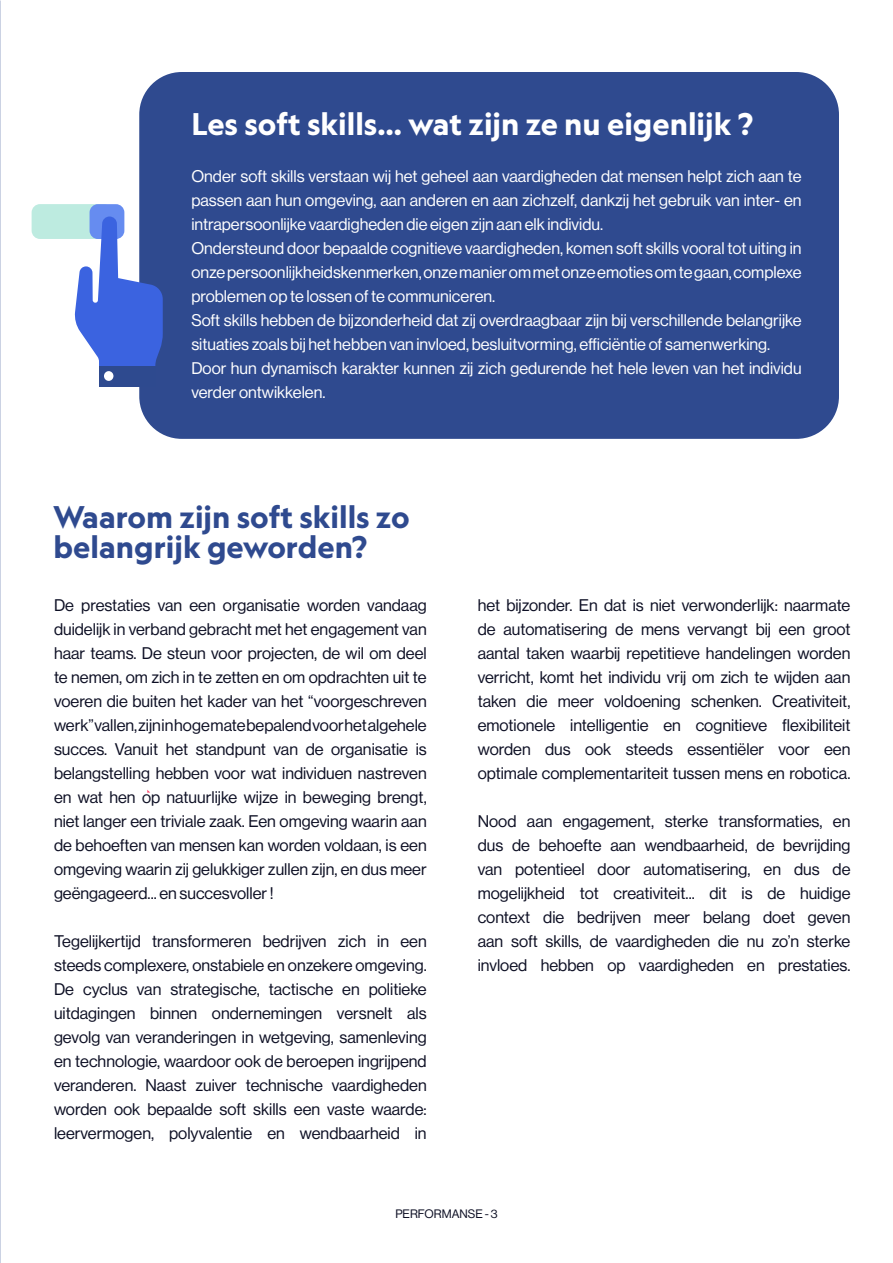
<style>
.page{position:relative;width:893px;height:1263px;background:#fff}
.page>*{position:absolute;margin:0;border:0;box-sizing:border-box;transform-origin:0 0}
.t1{font:700 30px/30px "Geograph";color:#2f4a8f}
.t2{font:700 30px "Geograph";color:#fff}
.Body_text{font:16.5px/24px "N Haas Grotesk DS Pro 55 Rg";color:#0d0f24;text-align:justify}
.t3{font:16.5px/24px "N Haas Grotesk DS Pro 55 Rg";color:#fff;text-align:justify}
.t4{font:12px "N Haas Grotesk DS Pro 55 Rg";color:#0d0f24}
</style>
<div class="page">
<div style="left:139px;top:72px;width:700px;height:367px;background:#2f4a8f;border-radius:43px"></div>
<div style="left:32px;top:204px;width:80px;height:35px;background:#bdebe0;border-radius:8px"></div>
<div style="left:90px;top:204px;width:34px;height:35px;background:#668cf0;border-radius:8px"></div>
<svg style="left:74px;top:216px;width:89px;height:150px"></svg>
<div style="left:99px;top:365px;width:56px;height:21px;background:#2e4a8f"></div>
<div style="left:104px;top:371px;width:9px;height:10px;background:#fff;border-radius:50%"></div>
<p class="t2" style="left:191px;top:104px;width:563px">Les soft skills… wat zijn ze nu eigenlijk ?</p>
<p class="t3" style="left:191px;top:163px;width:612px">Onder soft skills verstaan wij het geheel aan vaardigheden dat mensen helpt zich aan te passen aan hun omgeving, aan anderen en aan zichzelf, dankzij het gebruik van inter- en intrapersoonlijke vaardigheden die eigen zijn aan elk individu.</p>
<p class="t3" style="left:191px;top:235px;width:612px">Ondersteund door bepaalde cognitieve vaardigheden, komen soft skills vooral tot uiting in onze persoonlijkheidskenmerken, onze manier om met onze emoties om te gaan, complexe problemen op te lossen of te communiceren.</p>
<p class="t3" style="left:191px;top:307px;width:612px">Soft skills hebben de bijzonderheid dat zij overdraagbaar zijn bij verschillende belangrijke situaties zoals bij het hebben van invloed, besluitvorming, efficiëntie of samenwerking.</p>
<p class="t3" style="left:191px;top:355px;width:612px">Door hun dynamisch karakter kunnen zij zich gedurende het hele leven van het individu verder ontwikkelen.</p>
<p class="t1" style="left:54px;top:501px;width:358px">Waarom zijn soft skills zo belangrijk geworden?</p>
<p class="Body_text" style="left:54px;top:592px;width:374px">De prestaties van een organisatie worden vandaag duidelijk in verband gebracht met het engagement van haar teams. De steun voor projecten, de wil om deel te nemen, om zich in te zetten en om opdrachten uit te voeren die buiten het kader van het “voorgeschreven werk” vallen, zijn in hoge mate bepalend voor het algehele succes. Vanuit het standpunt van de organisatie is belangstelling hebben voor wat individuen nastreven en wat hen op natuurlijke wijze in beweging brengt, niet langer een triviale zaak. Een omgeving waarin aan de behoeften van mensen kan worden voldaan, is een omgeving waarin zij gelukkiger zullen zijn, en dus meer geëngageerd... en succesvoller !</p>
<p class="Body_text" style="left:54px;top:928px;width:374px">Tegelijkertijd transformeren bedrijven zich in een steeds complexere, onstabiele en onzekere omgeving.<br>De cyclus van strategische, tactische en politieke uitdagingen binnen ondernemingen versnelt als gevolg van veranderingen in wetgeving, samenleving en technologie, waardoor ook de beroepen ingrijpend veranderen. Naast zuiver technische vaardigheden worden ook bepaalde soft skills een vaste waarde: leervermogen, polyvalentie en wendbaarheid in</p>
<p class="Body_text" style="left:478px;top:592px;width:374px">het bijzonder. En dat is niet verwonderlijk: naarmate de automatisering de mens vervangt bij een groot aantal taken waarbij repetitieve handelingen worden verricht, komt het individu vrij om zich te wijden aan taken die meer voldoening schenken. Creativiteit, emotionele intelligentie en cognitieve flexibiliteit worden dus ook steeds essentiëler voor een optimale complementariteit tussen mens en robotica.</p>
<p class="Body_text" style="left:478px;top:808px;width:374px">Nood aan engagement, sterke transformaties, en dus de behoefte aan wendbaarheid, de bevrijding van potentieel door automatisering, en dus de mogelijkheid tot creativiteit... dit is de huidige context die bedrijven meer belang doet geven aan soft skills, de vaardigheden die nu zo’n sterke invloed hebben op vaardigheden en prestaties.</p>
<p class="t4" style="left:395px;top:1205px;width:104px">PERFORMANSE - 3</p>
</div>
